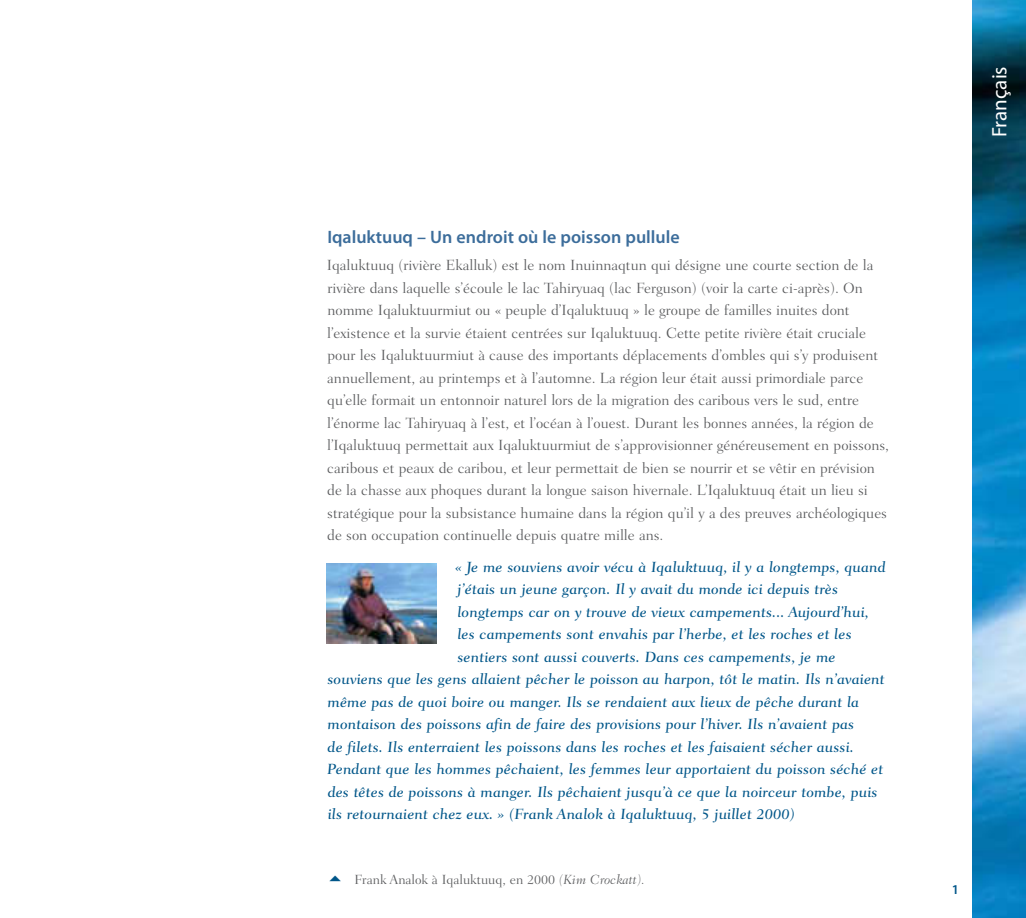
<style>
.page{position:relative;width:1026px;height:918px;background:#fff}
.page>*{position:absolute;margin:0;border:0;box-sizing:border-box;transform-origin:0 0}
.t1{font:21px "Myriad Pro";color:#fff}
.t2{font:600 18px "Myriad Pro";color:#3c6d9b}
.t3{font:300 15px/22.5px "Fairfield LH";color:#58595b}
.t4{font:500 15px "Fairfield LH Caption";color:#005689}
.t5{font:300 13.5px "Fairfield LH";color:#58595b}
.s1{font-style:italic}
</style>
<div class="page">
<img style="left:972px;top:0;width:54px;height:918px">
<img style="left:327px;top:563px;width:109px;height:80px">
<p class="t2" style="left:327px;top:226px;width:354px">Iqaluktuuq – Un endroit où le poisson pullule</p>
<p class="t3" style="left:327px;top:254px;width:564px">Iqaluktuuq (rivière Ekalluk) est le nom Inuinnaqtun qui désigne une courte section de la rivière dans laquelle s’écoule le lac Tahiryuaq (lac Ferguson) (voir la carte ci-après). On nomme Iqaluktuurmiut ou « peuple d’Iqaluktuuq » le groupe de familles inuites dont l’existence et la survie étaient centrées sur Iqaluktuuq. Cette petite rivière était cruciale pour les Iqaluktuurmiut à cause des importants déplacements d’ombles qui s’y produisent annuellement, au printemps et à l’automne. La région leur était aussi primordiale parce qu’elle formait un entonnoir naturel lors de la migration des caribous vers le sud, entre l’énorme lac Tahiryuaq à l’est, et l’océan à l’ouest. Durant les bonnes années, la région de l’Iqaluktuuq permettait aux Iqaluktuurmiut de s’approvisionner généreusement en poissons, caribous et peaux de caribou, et leur permettait de bien se nourrir et se vêtir en prévision de la chasse aux phoques durant la longue saison hivernale. L’Iqaluktuuq était un lieu si stratégique pour la subsistance humaine dans la région qu’il y a des preuves archéologiques de son occupation continuelle depuis quatre mille ans.</p>
<p class="t4" style="left:455px;top:558px;width:432px">« Je me souviens avoir vécu à Iqaluktuuq, il y a longtemps, quand</p>
<p class="t4" style="left:458px;top:581px;width:382px">j’étais un jeune garçon. Il y avait du monde ici depuis très</p>
<p class="t4" style="left:457px;top:603px;width:413px">longtemps car on y trouve de vieux campements... Aujourd’hui,</p>
<p class="t4" style="left:457px;top:626px;width:396px">les campements sont envahis par l’herbe, et les roches et les</p>
<p class="t4" style="left:458px;top:648px;width:380px">sentiers sont aussi couverts. Dans ces campements, je me</p>
<p class="t4" style="left:328px;top:671px;width:559px">souviens que les gens allaient pêcher le poisson au harpon, tôt le matin. Ils n’avaient</p>
<p class="t4" style="left:328px;top:693px;width:533px">même pas de quoi boire ou manger. Ils se rendaient aux lieux de pêche durant la</p>
<p class="t4" style="left:328px;top:716px;width:528px">montaison des poissons afin de faire des provisions pour l’hiver. Ils n’avaient pas</p>
<p class="t4" style="left:328px;top:738px;width:528px">de filets. Ils enterraient les poissons dans les roches et les faisaient sécher aussi.</p>
<p class="t4" style="left:327px;top:761px;width:558px">Pendant que les hommes pêchaient, les femmes leur apportaient du poisson séché et</p>
<p class="t4" style="left:328px;top:783px;width:551px">des têtes de poissons à manger. Ils pêchaient jusqu’à ce que la noirceur tombe, puis</p>
<p class="t4" style="left:328px;top:806px;width:469px">ils retournaient chez eux. » (Frank Analok à Iqaluktuuq, 5 juillet 2000)</p>
<p class="t5" style="left:355px;top:872px;width:292px">Frank Analok à Iqaluktuuq, en 2000 <span class="s1">(Kim Crockatt).</span></p>
<h1 class="t1" style="left:987px;top:137px;width:72px;rotate:-90deg">Français</h1>
</div>
